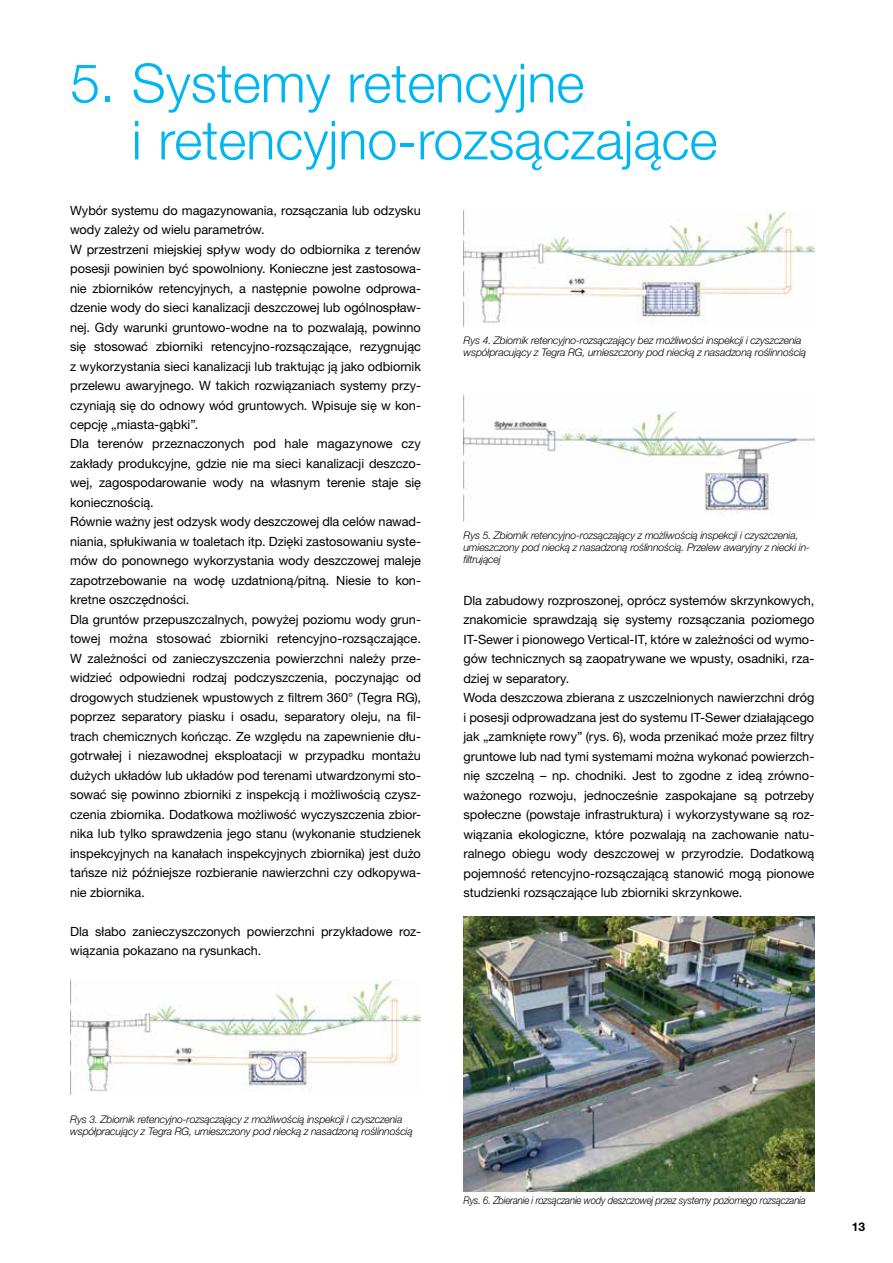
<style>
.page{position:relative;width:893px;height:1263px;background:#fff}
.page>*{position:absolute;margin:0;border:0;box-sizing:border-box;transform-origin:0 0}
.t1{font:300 54px/57px "Helvetica Neue LT Pro";color:#00b6f1}
.t2{font:12.75px/19.5px "Helvetica Neue LT Pro";letter-spacing:-.005em;color:#000}
.t3{font:700 12px "Helvetica Neue LT Pro";color:#000}
.t4{font:italic 300 10.5px/12px "Helvetica Neue LT Pro";letter-spacing:-.015em;color:#000}
.t5{font:italic 300 10.5px "Helvetica Neue LT Pro";letter-spacing:-.015em;color:#000;scale:.91 1}
</style>
<div class="page">
<img style="left:70px;top:979px;width:351px;height:115px">
<img style="left:463px;top:211px;width:351px;height:115px">
<img style="left:463px;top:395px;width:351px;height:127px">
<img style="left:463px;top:917px;width:352px;height:275px">
<h1 class="t1" style="left:132px;top:54px;width:587px;text-indent:-62px">5. Systemy retencyjne<br>i retencyjno-rozsączające</h1>
<p class="t2" style="left:70px;top:200px;width:352px">Wybór systemu do magazynowania, rozsączania lub odzysku wody zależy od wielu parametrów.<br>W przestrzeni miejskiej spływ wody do odbiornika z terenów posesji powinien być spowolniony. Konieczne jest zastosowa&shy;nie zbiorników retencyjnych, a następnie powolne odprowa&shy;dzenie wody do sieci kanalizacji deszczowej lub ogólnospław&shy;nej. Gdy warunki gruntowo-wodne na to pozwalają, powinno się stosować zbiorniki retencyjno-rozsączające, rezygnując z wykorzystania sieci kanalizacji lub traktując ją jako odbiornik przelewu awaryjnego. W takich rozwiązaniach systemy przy&shy;czyniają się do odnowy wód gruntowych. Wpisuje się w kon&shy;cepcję „miasta-gąbki”.<br>Dla terenów przeznaczonych pod hale magazynowe czy zakłady produkcyjne, gdzie nie ma sieci kanalizacji deszczo&shy;wej, zagospodarowanie wody na własnym terenie staje się koniecznością.<br>Równie ważny jest odzysk wody deszczowej dla celów nawad&shy;niania, spłukiwania w toaletach itp. Dzięki zastosowaniu syste&shy;mów do ponownego wykorzystania wody deszczowej maleje zapotrzebowanie na wodę uzdatnioną/pitną. Niesie to kon&shy;kretne oszczędności.<br>Dla gruntów przepuszczalnych, powyżej poziomu wody grun&shy;towej można stosować zbiorniki retencyjno-rozsączające.<br>W zależności od zanieczyszczenia powierzchni należy prze&shy;widzieć odpowiedni rodzaj podczyszczenia, poczynając od drogowych studzienek wpustowych z filtrem 360° (Tegra RG), poprzez separatory piasku i osadu, separatory oleju, na fil&shy;trach chemicznych kończąc. Ze względu na zapewnienie dłu&shy;gotrwałej i niezawodnej eksploatacji w przypadku montażu dużych układów lub układów pod terenami utwardzonymi sto&shy;sować się powinno zbiorniki z inspekcją i możliwością czysz&shy;czenia zbiornika. Dodatkowa możliwość wyczyszczenia zbior&shy;nika lub tylko sprawdzenia jego stanu (wykonanie studzienek inspekcyjnych na kanałach inspekcyjnych zbiornika) jest dużo tańsze niż późniejsze rozbieranie nawierzchni czy odkopywa&shy;nie zbiornika.</p>
<p class="t2" style="left:70px;top:921px;width:352px">Dla słabo zanieczyszczonych powierzchni przykładowe roz&shy;wiązania pokazano na rysunkach.</p>
<p class="t4" style="left:463px;top:334px;width:344px">Rys 4. Zbiornik retencyjno-rozsączający bez możliwości inspekcji i czyszczenia współpracujący z Tegra RG, umieszczony pod niecką z nasadzoną roślinnością</p>
<p class="t4" style="left:463px;top:529px;width:348px">Rys 5. Zbiornik retencyjno-rozsączający z możliwością inspekcji i czyszczenia, umieszczony pod niecką z nasadzoną roślinnością. Przelew awaryjny z niecki in&shy;filtrującej</p>
<p class="t2" style="left:463px;top:590px;width:352px">Dla zabudowy rozproszonej, oprócz systemów skrzynkowych, znakomicie sprawdzają się systemy rozsączania poziomego IT-Sewer i pionowego Vertical-IT, które w zależności od wymo&shy;gów technicznych są zaopatrywane we wpusty, osadniki, rza&shy;dziej w separatory.<br>Woda deszczowa zbierana z uszczelnionych nawierzchni dróg i posesji odprowadzana jest do systemu IT-Sewer działającego jak „zamknięte rowy” (rys. 6), woda przenikać może przez filtry gruntowe lub nad tymi systemami można wykonać powierzch&shy;nię szczelną – np. chodniki. Jest to zgodne z ideą zrówno&shy;ważonego rozwoju, jednocześnie zaspokajane są potrzeby społeczne (powstaje infrastruktura) i wykorzystywane są roz&shy;wiązania ekologiczne, które pozwalają na zachowanie natu&shy;ralnego obiegu wody deszczowej w przyrodzie. Dodatkową pojemność retencyjno-rozsączającą stanowić mogą pionowe studzienki rozsączające lub zbiorniki skrzynkowe.</p>
<p class="t4" style="left:70px;top:1113px;width:344px">Rys 3. Zbiornik retencyjno-rozsączający z możliwością inspekcji i czyszczenia współpracujący z Tegra RG, umieszczony pod niecką z nasadzoną roślinnością</p>
<p class="t5" style="left:463px;top:1194px;width:378px">Rys. 6. Zbieranie i rozsączanie wody deszczowej przez systemy poziomego rozsączania</p>
<p class="t3" style="left:852px;top:1219px;width:15px">13</p>
</div>
